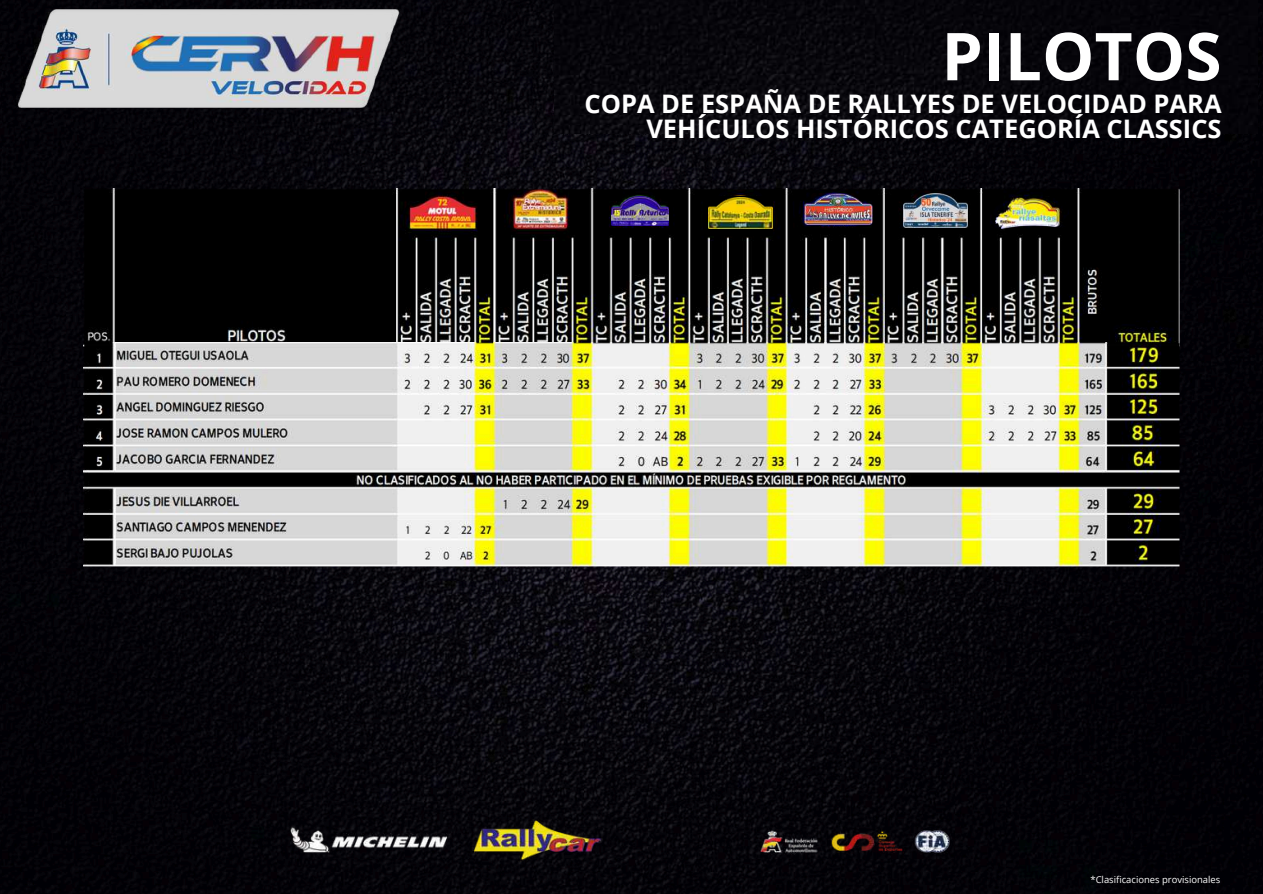
<style>
.page{position:relative;width:1263px;height:894px;background:#fff}
.page>*{position:absolute;margin:0;border:0;box-sizing:border-box;transform-origin:0 0}
.t1{font:700 66px "Open Sans";color:#fff}
.t2{font:700 25.5px/24.8px "Open Sans";color:#fff;text-align:right}
.t3{font:9.45px "Open Sans";color:#fff}
</style>
<div class="page">
<img style="left:0;top:0;width:1263px;height:893px">
<img style="left:278px;top:804px;width:707px;height:75px">
<img style="left:555px;top:0;width:703px;height:133px">
<img style="left:10px;top:10px;width:395px;height:98px">
<img style="left:83px;top:188px;width:1097px;height:154px">
<img style="left:83px;top:342px;width:1097px;height:224px">
<img style="left:611px;top:196px;width:57px;height:29px">
<svg style="left:704px;top:196px;width:69px;height:39px"></svg>
<img style="left:709px;top:197px;width:64px;height:31px">
<img style="left:805px;top:193px;width:67px;height:32px">
<img style="left:904px;top:194px;width:64px;height:33px">
<img style="left:996px;top:198px;width:63px;height:30px">
<h1 class="t1" style="left:941px;top:10px;width:282px">PILOTOS</h1>
<p class="t2" style="left:584px;top:91px;width:639px">COPA DE ESPAÑA DE RALLYES DE VELOCIDAD PARA<br>VEHÍCULOS HISTÓRICOS CATEGORÍA CLASSICS</p>
<p class="t3" style="left:1090px;top:873px;width:131px">*Clasificaciones provisionales</p>
</div>
